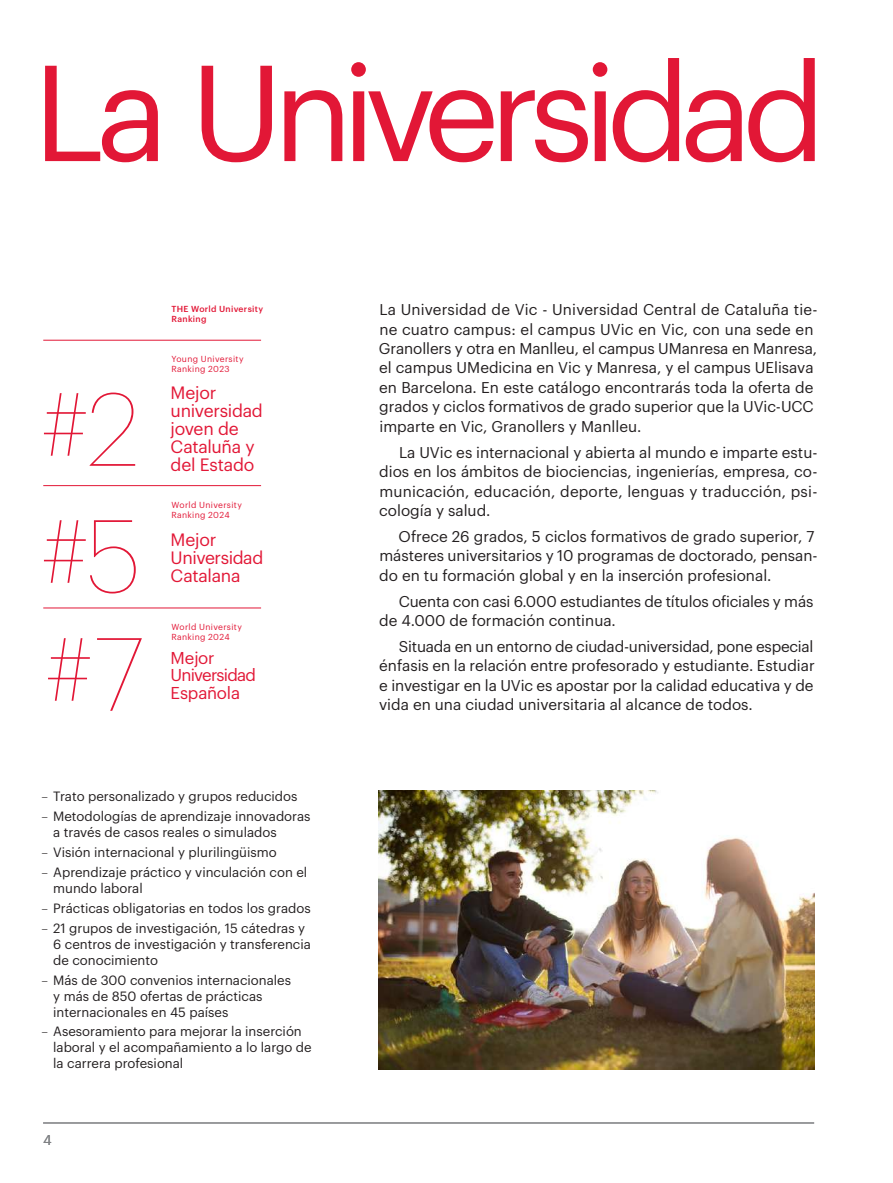
<style>
.page{position:relative;width:893px;height:1183px;background:#fff}
.page>*{position:absolute;margin:0;border:0;box-sizing:border-box;transform-origin:0 0}
.t1{font:133.2px "Graphik";letter-spacing:-.075em;color:#e21736}
.t2{font:100 101.55px "Graphik";color:#e21736}
.t3{font:17.55px/18px "Graphik";letter-spacing:-.015em;color:#e21736}
.t4{font:16.8px/17.2px "Graphik";letter-spacing:-.045em;color:#e21736}
.t5{font:16.8px "Graphik";letter-spacing:-.02em;color:#e21736}
.t6{font:15.3px/19.5px "Graphik";color:#231f20}
.t7{font:13.95px "Graphik";color:#808285}
.t8{font:13.2px/15.9px "Graphik";color:#231f20}
.t9{font:8.55px/10.1px "Graphik";letter-spacing:.04em;color:#e21736}
.t10{font:500 8.55px/10.1px "Graphik";letter-spacing:.04em;color:#e21736}
.s1{font-weight:300}
</style>
<div class="page">
<hr style="left:43px;top:1122px;width:771px;height:1px;background:#808285">
<img style="left:379px;top:790px;width:435px;height:278px">
<hr style="left:43px;top:607px;width:218px;height:1px;background:#e21736">
<hr style="left:43px;top:485px;width:218px;height:1px;background:#e21736">
<hr style="left:43px;top:340px;width:218px;height:1px;background:#e21736">
<h1 class="t1" style="left:33px;top:13px;width:794px">La Universidad</h1>
<p class="t10" style="left:171px;top:303px;width:93px">THE World University<br>Ranking</p>
<h2 class="t2" style="left:41px;top:357px;width:101px">#2</h2>
<h2 class="t2" style="left:41px;top:484px;width:101px">#5</h2>
<h2 class="t2" style="left:45px;top:602px;width:100px">#7</h2>
<p class="t9" style="left:171px;top:353px;width:74px">Young University<br>Ranking 2023</p>
<p class="t3" style="left:171px;top:381px;width:94px">Mejor universidad joven de<br>Cataluña y</p>
<p class="t3" style="left:171px;top:453px;width:85px">del Estado</p>
<p class="t9" style="left:171px;top:498px;width:72px">World University<br>Ranking 2024</p>
<p class="t3" style="left:171px;top:528px;width:94px">Mejor<br>Universidad</p>
<p class="t3" style="left:171px;top:564px;width:71px">Catalana</p>
<p class="t9" style="left:171px;top:621px;width:72px">World University<br>Ranking 2024</p>
<p class="t4" style="left:171px;top:647px;width:87px">Mejor<br>Universidad</p>
<p class="t5" style="left:171px;top:679px;width:71px">Española</p>
<p class="t8" style="left:41px;top:787px;width:258px"><span class="s1">–</span> Trato personalizado y grupos reducidos</p>
<p class="t8" style="left:53px;top:807px;width:259px;text-indent:-12px"><span class="s1">–</span> Metodologías de aprendizaje innovadoras a través de casos reales o simulados</p>
<p class="t8" style="left:41px;top:842px;width:237px"><span class="s1">–</span> Visión internacional y plurilingüismo</p>
<p class="t8" style="left:53px;top:862px;width:256px;text-indent:-12px"><span class="s1">–</span> Aprendizaje práctico y vinculación con el mundo laboral</p>
<p class="t8" style="left:41px;top:898px;width:271px"><span class="s1">–</span> Prácticas obligatorias en todos los grados</p>
<p class="t8" style="left:53px;top:918px;width:259px;text-indent:-12px"><span class="s1">–</span> 21 grupos de investigación, 15 cátedras y<br>6 centros de investigación y transferencia de conocimiento</p>
<p class="t8" style="left:53px;top:970px;width:239px;text-indent:-12px"><span class="s1">–</span> Más de 300 convenios internacionales y más de 850 ofertas de prácticas internacionales en 45 países</p>
<p class="t8" style="left:53px;top:1022px;width:260px;text-indent:-12px"><span class="s1">–</span> Asesoramiento para mejorar la inserción laboral y el acompañamiento a lo largo de la carrera profesional</p>
<p class="t7" style="left:43px;top:1128px;width:10px">4</p>
<p class="t6" style="left:379px;top:298px;width:440px">La Universidad de Vic - Universidad Central de Cataluña tie&shy;ne cuatro campus: el campus UVic en Vic, con una sede en Granollers y otra en Manlleu, el campus UManresa en Manresa, el campus UMedicina en Vic y Manresa, y el campus UElisava en Barcelona. En este catálogo encontrarás toda la oferta de grados y ciclos formativos de grado superior que la UVic-UCC imparte en Vic, Granollers y Manlleu.</p>
<p class="t6" style="left:379px;top:441px;width:440px;text-align:justify;text-indent:20px">La UVic es internacional y abierta al mundo e imparte estu&shy;dios en los ámbitos de biociencias, ingenierías, empresa, co&shy;municación, educación, deporte, lenguas y traducción, psi&shy;cología y salud.</p>
<p class="t6" style="left:379px;top:525px;width:440px;text-indent:19px">Ofrece 26 grados, 5 ciclos formativos de grado superior, 7 másteres universitarios y 10 programas de doctorado, pensan&shy;do en tu formación global y en la inserción profesional.</p>
<p class="t6" style="left:379px;top:589px;width:436px;text-indent:20px">Cuenta con casi 6.000 estudiantes de títulos oficiales y más de 4.000 de formación continua.</p>
<p class="t6" style="left:379px;top:635px;width:437px;text-align:justify;text-indent:20px">Situada en un entorno de ciudad-universidad, pone especial énfasis en la relación entre profesorado y estudiante. Estudiar e investigar en la UVic es apostar por la calidad educativa y de vida en una ciudad universitaria al alcance de todos.</p>
</div>
